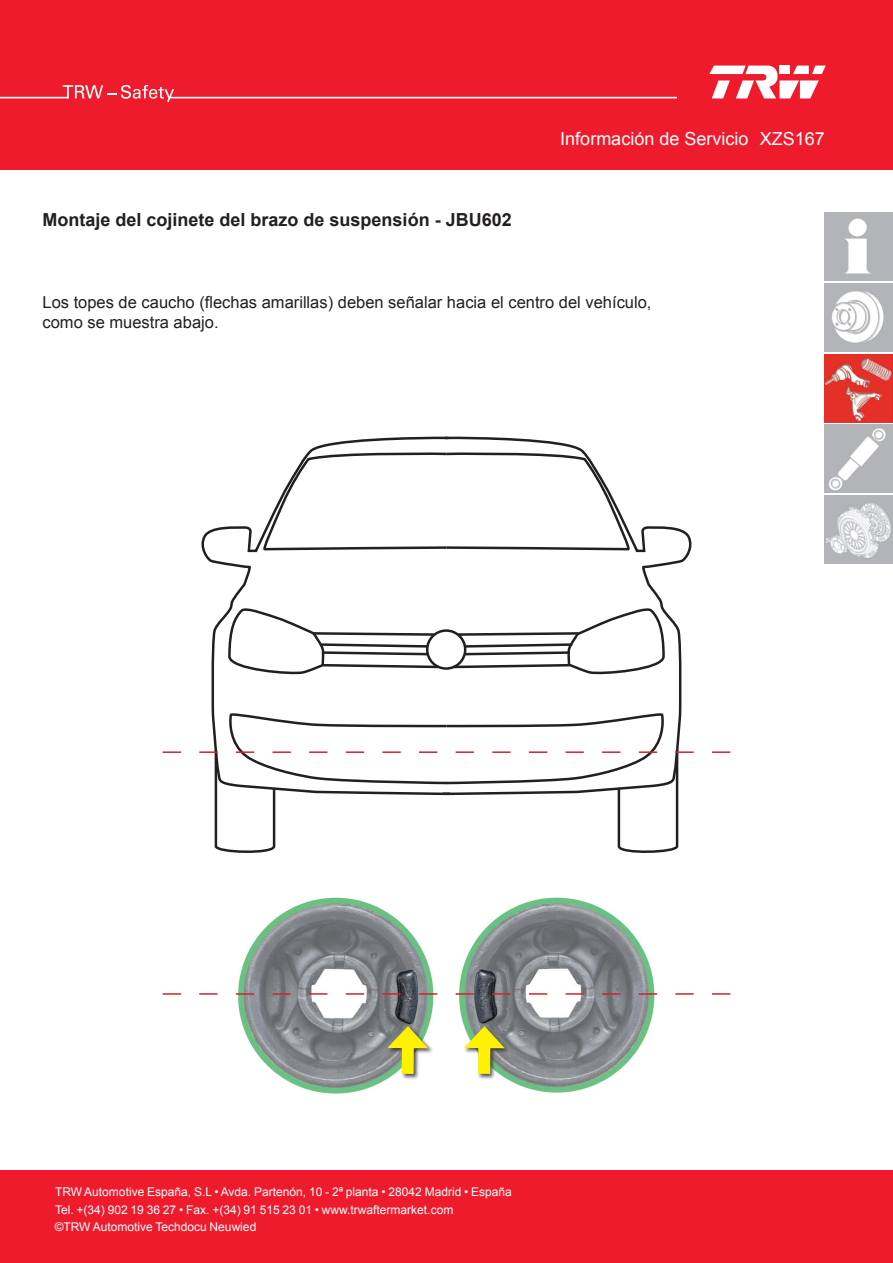
<style>
.page{position:relative;width:893px;height:1263px;background:#ee1b2c}
.page>*{position:absolute;margin:0;border:0;box-sizing:border-box;transform-origin:0 0}
.t1{font:700 18px "Arial";color:#231f20}
.t2{font:18px "Arial";color:#fff}
.t3{font:16.5px/19.8px "Arial";color:#231f20}
.t4{font:12px/17.2px "Arial";color:#fff}
</style>
<div class="page">
<svg style="left:63px;top:85px;width:111px;height:17px"></svg>
<hr style="left:0;top:97px;width:69px;height:1px;background:#fff">
<hr style="left:169px;top:97px;width:507px;height:1px;background:#fff">
<svg style="left:709px;top:66px;width:117px;height:32px"></svg>
<div style="left:0;top:171px;width:893px;height:999px;background:#fff"></div>
<img style="left:825px;top:213px;width:68px;height:68px">
<img style="left:825px;top:283px;width:68px;height:68px">
<img style="left:825px;top:354px;width:68px;height:68px">
<img style="left:825px;top:425px;width:68px;height:68px">
<img style="left:825px;top:495px;width:68px;height:68px">
<svg style="left:453px;top:436px;width:239px;height:276px"></svg>
<svg style="left:453px;top:606px;width:213px;height:69px"></svg>
<svg style="left:201px;top:436px;width:252px;height:276px"></svg>
<svg style="left:263px;top:451px;width:370px;height:101px"></svg>
<svg style="left:227px;top:606px;width:214px;height:69px"></svg>
<img style="left:459px;top:897px;width:196px;height:196px">
<img style="left:238px;top:897px;width:196px;height:197px">
<svg style="left:163px;top:993px;width:567px;height:2px"></svg>
<div style="left:463px;top:1025px;width:47px;height:55px;background:#231f20;opacity:.75"></div>
<div style="left:478px;top:1039px;width:12px;height:35px;background:#fff101"></div>
<svg style="left:464px;top:1026px;width:41px;height:22px"></svg>
<div style="left:387px;top:1025px;width:47px;height:55px;background:#231f20;opacity:.75"></div>
<div style="left:402px;top:1039px;width:12px;height:35px;background:#fff101"></div>
<svg style="left:387px;top:1026px;width:41px;height:22px"></svg>
<svg style="left:163px;top:712px;width:567px;height:141px"></svg>
<h1 class="t2" style="left:560px;top:127px;width:190px">Información de Servicio</h1>
<h1 class="t2" style="left:760px;top:127px;width:67px">XZS167</h1>
<h1 class="t1" style="left:43px;top:207px;width:471px">Montaje del cojinete del brazo de suspensión - JBU602</h1>
<h2 class="t3" style="left:43px;top:293px;width:610px">Los topes de caucho (flechas amarillas) deben señalar hacia el centro del vehículo, como se muestra abajo.</h2>
<p class="t4" style="left:55px;top:1184px;width:458px">TRW Automotive España, S.L • Avda. Partenón, 10 - 2ª planta • 28042 Madrid • España<br>Tel. +(34) 902 19 36 27 • Fax. +(34) 91 515 23 01 • www.trwaftermarket.com</p>
<p class="t4" style="left:55px;top:1218px;width:203px">©TRW Automotive Techdocu Neuwied</p>
</div>
